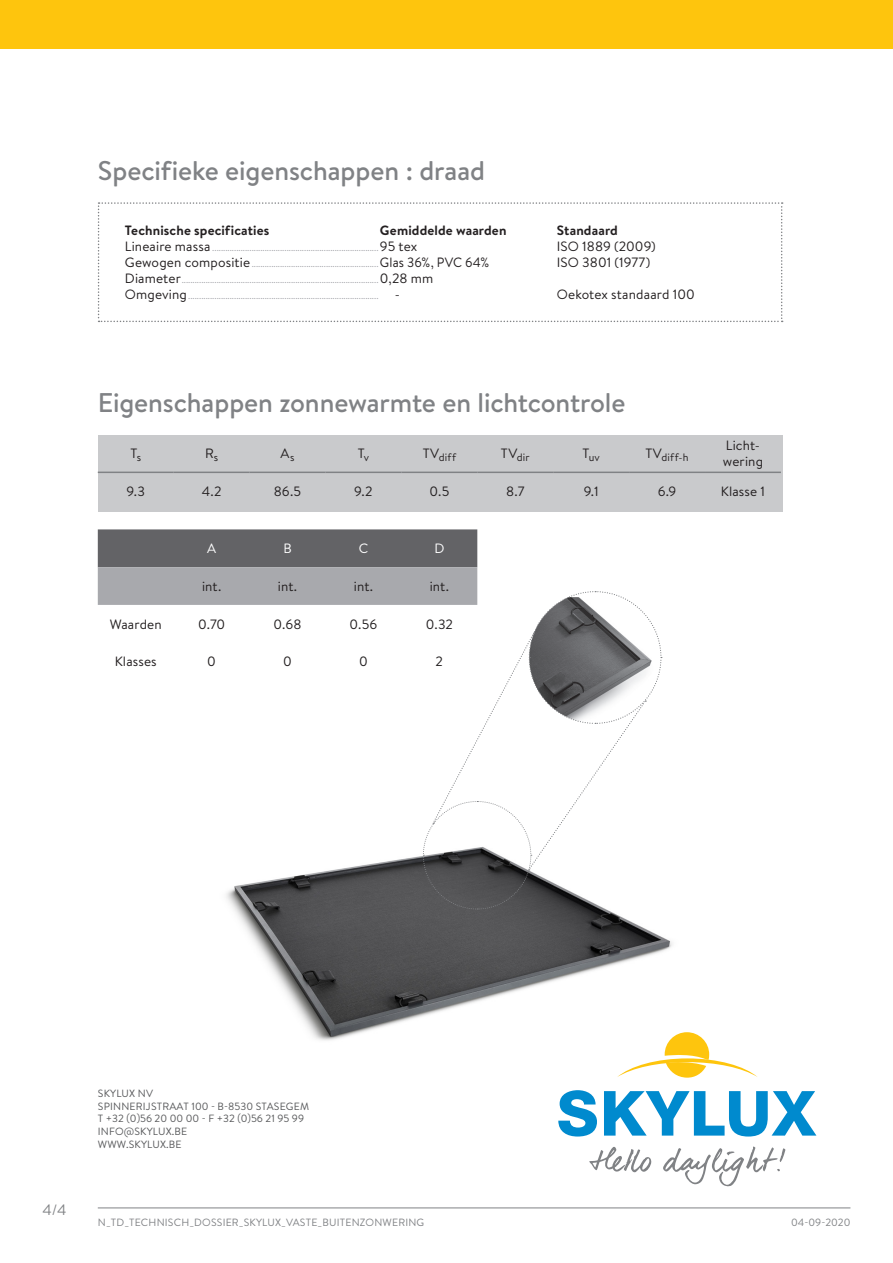
<style>
.page{position:relative;width:893px;height:1263px;background:#fff}
.page>*{position:absolute;margin:0;border:0;box-sizing:border-box;transform-origin:0 0}
.Titel_2{font:500 27px "Brandon Text";letter-spacing:-.005em;color:#808285}
.t1{font:15px "Brandon Text";color:#808285}
.tekst_tabel{font:13.5px "Brandon Text";letter-spacing:.01em;color:#231f20}
.tekst_tabel-2{font:700 13.5px "Brandon Text";letter-spacing:.01em;color:#231f20}
.tekst{font:13.5px "Brandon Text";letter-spacing:.01em;color:#231f20}
.tekst_tabel-3{font:13.5px "Brandon Text";color:#fff}
.tekst_tabel-4{font:10.8px "Brandon Text";letter-spacing:.02em;color:#231f20}
.t2{font:10.5px "Brandon Text";letter-spacing:.02em;color:#57585a}
.t3{font:10.5px "Brandon Text";letter-spacing:.02em;color:#808285}
.t4{font:10.5px "Brandon Text";color:#57585a}
.tekst_tabel-5{font:9px "Brandon Text";color:#a8a9ad}
.s1{font-size:13.5px;color:#231f20}
</style>
<div class="page">
<img style="left:234px;top:910px;width:438px;height:131px">
<hr style="left:98px;top:1207px;width:752px;height:1px;background:#808285">
<div style="left:0;top:0;width:893px;height:49px;background:#fec50d"></div>
<div style="left:511px;top:1008px;width:353px;height:201px;background:#fff"></div>
<svg style="left:558px;top:1090px;width:39px;height:46px"></svg>
<svg style="left:604px;top:1091px;width:212px;height:45px"></svg>
<svg style="left:617px;top:1032px;width:140px;height:46px"></svg>
<svg style="left:589px;top:1147px;width:62px;height:25px"></svg>
<svg style="left:663px;top:1146px;width:122px;height:41px"></svg>
<div style="left:98px;top:435px;width:684px;height:77px;background:#c9cacc"></div>
<hr style="left:98px;top:472px;width:76px;height:1px;background:#808285">
<hr style="left:174px;top:472px;width:76px;height:1px;background:#808285">
<hr style="left:250px;top:472px;width:75px;height:1px;background:#808285">
<hr style="left:325px;top:472px;width:76px;height:1px;background:#808285">
<hr style="left:401px;top:472px;width:76px;height:1px;background:#808285">
<hr style="left:477px;top:472px;width:76px;height:1px;background:#808285">
<hr style="left:553px;top:472px;width:76px;height:1px;background:#808285">
<hr style="left:629px;top:472px;width:76px;height:1px;background:#808285">
<hr style="left:705px;top:472px;width:76px;height:1px;background:#808285">
<svg style="left:98px;top:529px;width:564px;height:381px"></svg>
<svg style="left:98px;top:202px;width:685px;height:120px"></svg>
<p class="Titel_2" style="left:98px;top:153px;width:389px">Specifieke eigenschappen : draad</p>
<p class="tekst_tabel-2" style="left:125px;top:220px;width:146px">Technische specificaties</p>
<p class="tekst_tabel-2" style="left:380px;top:220px;width:128px">Gemiddelde waarden</p>
<p class="tekst_tabel-2" style="left:557px;top:220px;width:63px">Standaard</p>
<p class="tekst_tabel-5" style="left:125px;top:241px;width:294px"><span class="s1">Lineaire massa</span> ............................................................................ <span class="s1">95 tex</span></p>
<p class="tekst_tabel" style="left:557px;top:237px;width:100px">ISO 1889 (2009)</p>
<p class="tekst_tabel-5" style="left:125px;top:258px;width:366px"><span class="s1">Gewogen compositie</span> .......................................................... <span class="s1">Glas 36%, PVC 64%</span></p>
<p class="tekst_tabel" style="left:557px;top:253px;width:95px">ISO 3801 (1977)</p>
<p class="tekst_tabel-5" style="left:125px;top:274px;width:310px"><span class="s1">Diameter</span>.......................................................................................... <span class="s1">0,28 mm</span></p>
<p class="tekst_tabel-5" style="left:125px;top:290px;width:277px"><span class="s1">Omgeving</span>....................................................................................... <span class="s1">-</span></p>
<p class="tekst_tabel" style="left:557px;top:285px;width:139px">Oekotex standaard 100</p>
<p class="Titel_2" style="left:98px;top:384px;width:529px">Eigenschappen zonnewarmte en lichtcontrole</p>
<p class="tekst_tabel" style="left:130px;top:444px;width:12px">T<sub>s</sub></p>
<p class="tekst_tabel" style="left:205px;top:444px;width:15px">R<sub>s</sub></p>
<p class="tekst_tabel" style="left:281px;top:444px;width:15px">A<sub>s</sub></p>
<p class="tekst_tabel" style="left:358px;top:444px;width:13px">T<sub>v</sub></p>
<p class="tekst_tabel-4" style="left:423px;top:450px;width:35px"><sup>TV</sup>diff</p>
<p class="tekst_tabel-4" style="left:501px;top:450px;width:30px"><sup>TV</sup>dir</p>
<p class="tekst_tabel-4" style="left:582px;top:450px;width:19px"><sup>T</sup>uv</p>
<p class="tekst_tabel-4" style="left:645px;top:450px;width:45px"><sup>TV</sup>diff-h</p>
<p class="tekst_tabel" style="left:726px;top:436px;width:36px">Licht-</p>
<p class="tekst_tabel" style="left:723px;top:452px;width:42px">wering</p>
<p class="tekst" style="left:126px;top:482px;width:20px">9.3</p>
<p class="tekst" style="left:202px;top:482px;width:21px">4.2</p>
<p class="tekst" style="left:274px;top:482px;width:29px">86.5</p>
<p class="tekst" style="left:354px;top:482px;width:20px">9.2</p>
<p class="tekst" style="left:429px;top:482px;width:21px">0.5</p>
<p class="tekst" style="left:506px;top:482px;width:20px">8.7</p>
<p class="tekst" style="left:584px;top:482px;width:16px">9.1</p>
<p class="tekst" style="left:658px;top:482px;width:20px">6.9</p>
<p class="tekst" style="left:721px;top:482px;width:46px">Klasse 1</p>
<p class="tekst_tabel-3" style="left:207px;top:539px;width:10px">A</p>
<p class="tekst_tabel-3" style="left:283px;top:539px;width:10px">B</p>
<p class="tekst_tabel-3" style="left:359px;top:539px;width:11px">C</p>
<p class="tekst_tabel-3" style="left:434px;top:539px;width:12px">D</p>
<p class="tekst_tabel" style="left:202px;top:577px;width:21px">int.</p>
<p class="tekst_tabel" style="left:278px;top:577px;width:21px">int.</p>
<p class="tekst_tabel" style="left:354px;top:577px;width:21px">int.</p>
<p class="tekst_tabel" style="left:430px;top:577px;width:21px">int.</p>
<p class="tekst_tabel" style="left:110px;top:614px;width:54px">Waarden</p>
<p class="tekst_tabel" style="left:198px;top:614px;width:29px">0.70</p>
<p class="tekst_tabel" style="left:274px;top:614px;width:30px">0.68</p>
<p class="tekst_tabel" style="left:350px;top:614px;width:29px">0.56</p>
<p class="tekst_tabel" style="left:426px;top:614px;width:29px">0.32</p>
<p class="tekst_tabel" style="left:115px;top:652px;width:44px">Klasses</p>
<p class="tekst_tabel" style="left:207px;top:652px;width:10px">0</p>
<p class="tekst_tabel" style="left:283px;top:652px;width:10px">0</p>
<p class="tekst_tabel" style="left:359px;top:652px;width:10px">0</p>
<p class="tekst_tabel" style="left:436px;top:652px;width:9px">2</p>
<p class="t1" style="left:43px;top:1199px;width:26px">4/4</p>
<p class="t2" style="left:98px;top:1086px;width:57px">SKYLUX NV</p>
<p class="t2" style="left:98px;top:1099px;width:213px">SPINNERIJSTRAAT 100 - B-8530 STASEGEM</p>
<p class="t4" style="left:98px;top:1111px;width:208px">T +32 (0)56 20 00 00 - F +32 (0)56 21 95 99</p>
<p class="t2" style="left:98px;top:1124px;width:91px">INFO@SKYLUX.BE</p>
<p class="t2" style="left:98px;top:1137px;width:85px">WWW.SKYLUX.BE</p>
<p class="t3" style="left:98px;top:1215px;width:328px">N_TD_TECHNISCH_DOSSIER_SKYLUX_VASTE_BUITENZONWERING</p>
<p class="t3" style="left:791px;top:1215px;width:61px">04-09-2020</p>
</div>
